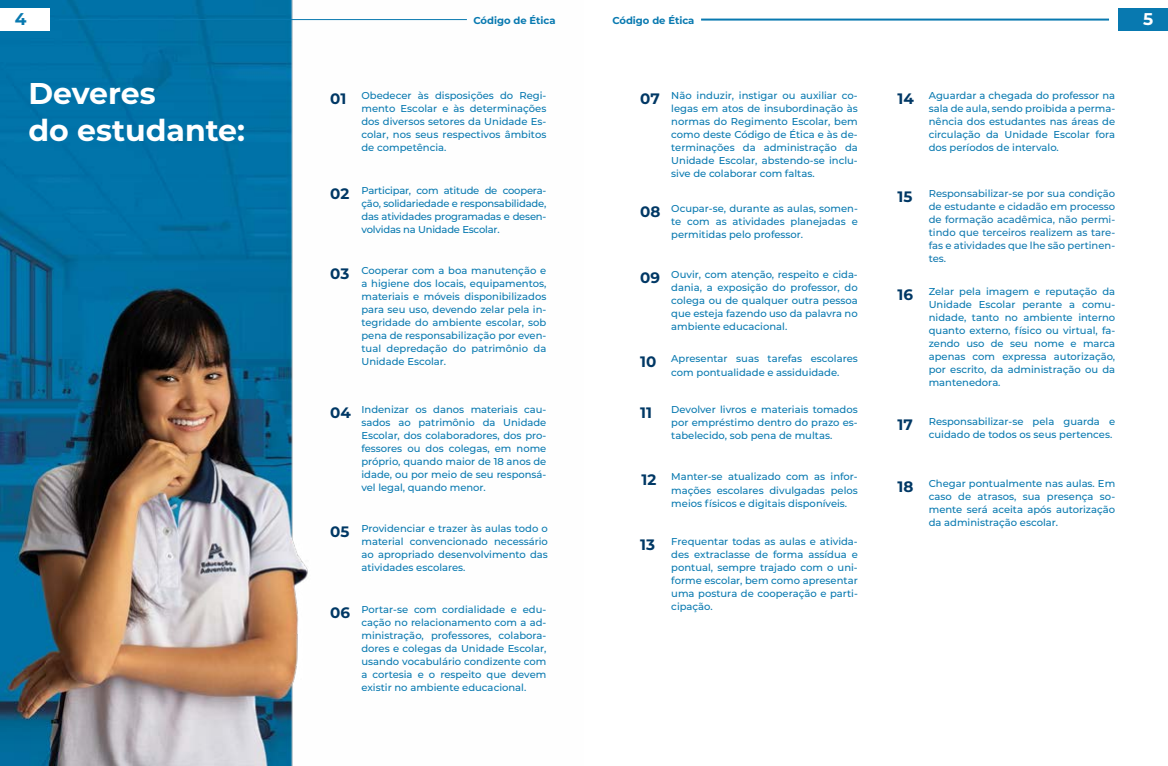
<style>
.page{position:relative;width:1168px;height:766px;background:#fff}
.page>*{position:absolute;margin:0;border:0;box-sizing:border-box;transform-origin:0 0}
.t1{font:700 30px/36px "Montserrat";color:#fff}
.t2{font:700 17px "Montserrat";color:#0879b0}
.t3{font:700 17px "Montserrat";color:#fff}
.t4{font:700 15.1px "Montserrat";color:#003865}
.t5{font:500 10px/13px "Montserrat";color:#0879b0;text-align:justify}
.t6{font:500 10px/13px "Montserrat";color:#0f78af;text-align:justify}
.t7{font:700 10px "Montserrat";color:#0879b0}
</style>
<div class="page">
<img style="left:0;top:0;width:467px;height:765px">
<div style="left:0;top:8px;width:49px;height:23px;background:#fff"></div>
<hr style="left:59px;top:19px;width:408px;height:1px;background:#0879b0">
<div style="left:1119px;top:8px;width:49px;height:23px;background:#0879b0"></div>
<hr style="left:701px;top:19px;width:408px;height:2px;background:#0879b0">
<h2 class="t2" style="left:15px;top:6px;width:13px">4</h2>
<p class="t7" style="left:473px;top:13px;width:84px">Código de Ética</p>
<p class="t7" style="left:612px;top:13px;width:84px">Código de Ética</p>
<h2 class="t3" style="left:1143px;top:6px;width:12px">5</h2>
<h1 class="t1" style="left:28px;top:74px;width:218px">Deveres<br>do estudante:</h1>
<h3 class="t4" style="left:330px;top:88px;width:18px">01</h3>
<p class="t5" style="left:361px;top:89px;width:186px">Obedecer às disposições do Regi&shy;mento Escolar e às determinações dos diversos setores da Unidade Es&shy;colar, nos seus respectivos âmbitos de competência.</p>
<h3 class="t4" style="left:330px;top:183px;width:21px">02</h3>
<p class="t5" style="left:361px;top:183px;width:186px">Participar, com atitude de coopera&shy;ção, solidariedade e responsabilidade, das atividades programadas e desen&shy;volvidas na Unidade Escolar.</p>
<h3 class="t4" style="left:330px;top:263px;width:21px">03</h3>
<p class="t5" style="left:361px;top:264px;width:186px">Cooperar com a boa manutenção e a higiene dos locais, equipamentos, materiais e móveis disponibilizados para seu uso, devendo zelar pela in&shy;tegridade do ambiente escolar, sob pena de responsabilização por even&shy;tual depredação do patrimônio da Unidade Escolar.</p>
<h3 class="t4" style="left:330px;top:401px;width:22px">04</h3>
<p class="t5" style="left:361px;top:402px;width:186px">Indenizar os danos materiais cau&shy;sados ao patrimônio da Unidade Escolar, dos colaboradores, dos pro&shy;fessores ou dos colegas, em nome próprio, quando maior de 18 anos de idade, ou por meio de seu responsá&shy;vel legal, quando menor.</p>
<h3 class="t4" style="left:330px;top:520px;width:21px">05</h3>
<p class="t5" style="left:361px;top:521px;width:188px">Providenciar e trazer às aulas todo o material convencionado necessário ao apropriado desenvolvimento das atividades escolares.</p>
<h3 class="t4" style="left:330px;top:601px;width:21px">06</h3>
<p class="t5" style="left:361px;top:602px;width:186px">Portar-se com cordialidade e edu&shy;cação no relacionamento com a ad&shy;ministração, professores, colabora&shy;dores e colegas da Unidade Escolar, usando vocabulário condizente com a cortesia e o respeito que devem existir no ambiente educacional.</p>
<h3 class="t4" style="left:640px;top:88px;width:21px">07</h3>
<p class="t5" style="left:671px;top:89px;width:188px">Não induzir, instigar ou auxiliar co&shy;legas em atos de insubordinação às normas do Regimento Escolar, bem como deste Código de Ética e às de&shy;terminações da administração da Unidade Escolar, abstendo-se inclu&shy;sive de colaborar com faltas.</p>
<h3 class="t4" style="left:897px;top:88px;width:18px">14</h3>
<p class="t5" style="left:929px;top:88px;width:188px">Aguardar a chegada do professor na sala de aula, sendo proibida a perma&shy;nência dos estudantes nas áreas de circulação da Unidade Escolar fora dos períodos de intervalo.</p>
<h3 class="t4" style="left:640px;top:201px;width:22px">08</h3>
<p class="t5" style="left:671px;top:202px;width:188px">Ocupar-se, durante as aulas, somen&shy;te com as atividades planejadas e permitidas pelo professor.</p>
<h3 class="t4" style="left:897px;top:185px;width:16px">15</h3>
<p class="t6" style="left:929px;top:186px;width:188px">Responsabilizar-se por sua condição de estudante e cidadão em processo de formação acadêmica, não permi&shy;tindo que terceiros realizem as tare&shy;fas e atividades que lhe são pertinen&shy;tes.</p>
<h3 class="t4" style="left:640px;top:266px;width:21px">09</h3>
<h3 class="t4" style="left:640px;top:351px;width:18px">10</h3>
<p class="t5" style="left:671px;top:267px;width:188px">Ouvir, com atenção, respeito e cida&shy;dania, a exposição do professor, do colega ou de qualquer outra pessoa que esteja fazendo uso da palavra no ambiente educacional.</p>
<p class="t5" style="left:671px;top:352px;width:188px">Apresentar suas tarefas escolares com pontualidade e assiduidade.</p>
<h3 class="t4" style="left:897px;top:283px;width:17px">16</h3>
<p class="t5" style="left:929px;top:284px;width:188px">Zelar pela imagem e reputação da Unidade Escolar perante a comu&shy;nidade, tanto no ambiente interno quanto externo, físico ou virtual, fa&shy;zendo uso de seu nome e marca apenas com expressa autorização, por escrito, da administração ou da mantenedora.</p>
<h3 class="t4" style="left:640px;top:401px;width:13px">11</h3>
<p class="t5" style="left:671px;top:402px;width:188px">Devolver livros e materiais tomados por empréstimo dentro do prazo es&shy;tabelecido, sob pena de multas.</p>
<h3 class="t4" style="left:897px;top:413px;width:17px">17</h3>
<p class="t5" style="left:929px;top:414px;width:188px">Responsabilizar-se pela guarda e cuidado de todos os seus pertences.</p>
<h3 class="t4" style="left:641px;top:469px;width:16px">12</h3>
<p class="t5" style="left:671px;top:470px;width:188px">Manter-se atualizado com as infor&shy;mações escolares divulgadas pelos meios físicos e digitais disponíveis.</p>
<h3 class="t4" style="left:897px;top:475px;width:17px">18</h3>
<p class="t5" style="left:929px;top:476px;width:188px">Chegar pontualmente nas aulas. Em caso de atrasos, sua presença so&shy;mente será aceita após autorização da administração escolar.</p>
<h3 class="t4" style="left:640px;top:533px;width:16px">13</h3>
<p class="t5" style="left:671px;top:534px;width:188px">Frequentar todas as aulas e ativida&shy;des extraclasse de forma assídua e pontual, sempre trajado com o uni&shy;forme escolar, bem como apresentar uma postura de cooperação e parti&shy;cipação.</p>
</div>
